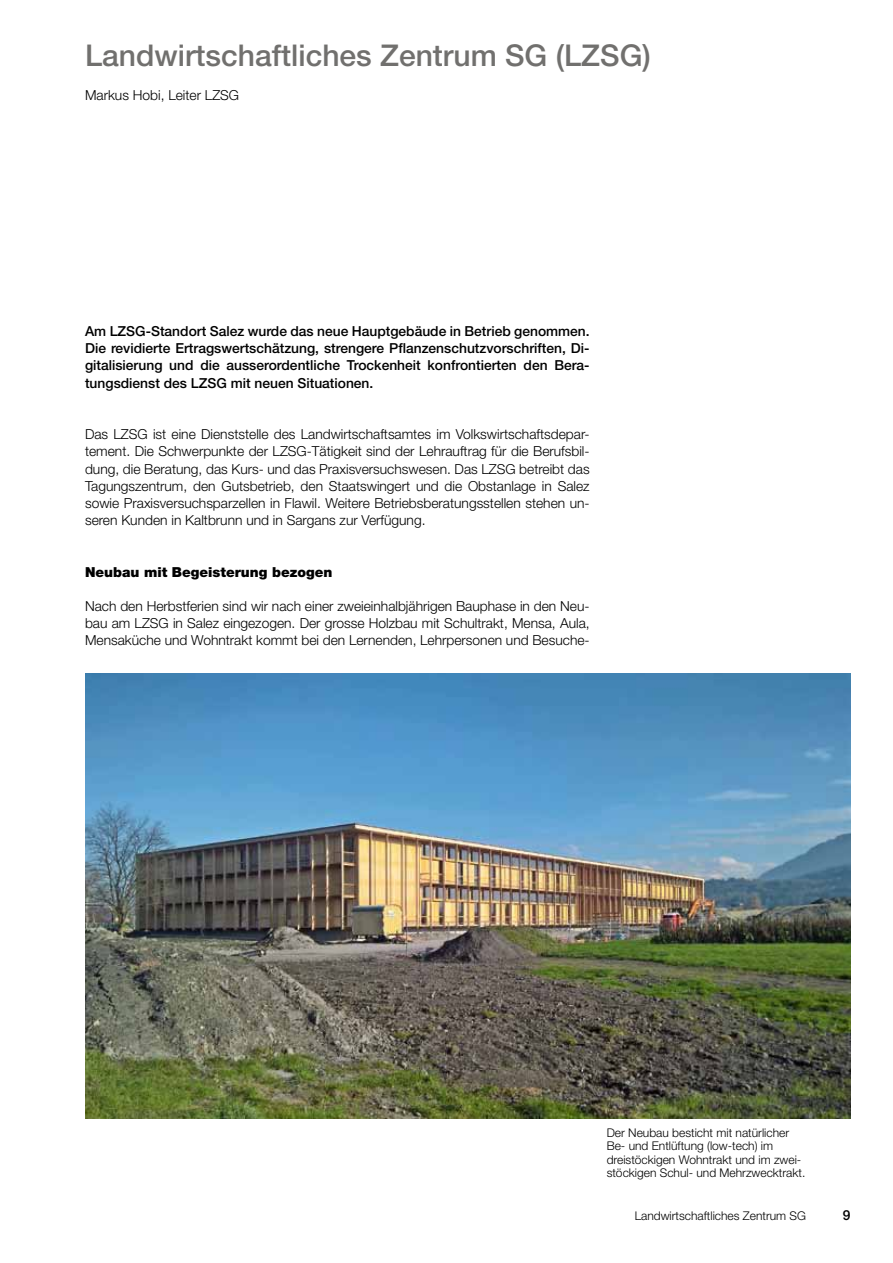
<style>
.page{position:relative;width:893px;height:1263px;background:#fff}
.page>*{position:absolute;margin:0;border:0;box-sizing:border-box;transform-origin:0 0}
.t1{font:500 30px "Helvetica Neue LT";color:#71706e}
.t2{font:300 13.8px/17.2px "Helvetica Neue LT";color:#000;text-align:justify}
.t3{font:500 13.8px/17.2px "Helvetica Neue LT";color:#000;text-align:justify}
.t4{font:900 13.8px "Helvetica Neue LT";color:#000}
.t5{font:300 12px/13.5px "Helvetica Neue LT";color:#000}
</style>
<div class="page">
<img style="left:85px;top:673px;width:765px;height:445px">
<h1 class="t1" style="left:85px;top:37px;width:567px">Landwirtschaftliches Zentrum SG (LZSG)</h1>
<p class="t2" style="left:85px;top:86px;width:156px">Markus Hobi, Leiter LZSG</p>
<p class="t3" style="left:85px;top:322px;width:506px">Am LZSG-Standort Salez wurde das neue Hauptgebäude in Betrieb genommen.<br>Die revidierte Ertragswertschätzung, strengere Pflanzenschutzvorschriften, Di&shy;gitalisierung und die ausserordentliche Trockenheit konfrontierten den Bera&shy;tungsdienst des LZSG mit neuen Situationen.</p>
<p class="t2" style="left:85px;top:425px;width:506px">Das LZSG ist eine Dienststelle des Landwirtschaftsamtes im Volkswirtschaftsdepar&shy;tement. Die Schwerpunkte der LZSG-Tätigkeit sind der Lehrauftrag für die Berufsbil&shy;dung, die Beratung, das Kurs- und das Praxisversuchswesen. Das LZSG betreibt das Tagungszentrum, den Gutsbetrieb, den Staatswingert und die Obstanlage in Salez sowie Praxisversuchsparzellen in Flawil. Weitere Betriebsberatungsstellen stehen un&shy;seren Kunden in Kaltbrunn und in Sargans zur Verfügung.</p>
<p class="t4" style="left:85px;top:563px;width:249px">Neubau mit Begeisterung bezogen</p>
<p class="t2" style="left:85px;top:597px;width:506px">Nach den Herbstferien sind wir nach einer zweieinhalbjährigen Bauphase in den Neu&shy;bau am LZSG in Salez eingezogen. Der grosse Holzbau mit Schultrakt, Mensa, Aula, Mensaküche und Wohntrakt kommt bei den Lernenden, Lehrpersonen und Besuche-</p>
<p class="t5" style="left:607px;top:1125px;width:200px">Der Neubau besticht mit natürlicher Be- und Entlüftung (low-tech) im dreistöckigen Wohntrakt und im zwei&shy;stöckigen Schul- und Mehrzwecktrakt.</p>
<p class="t5" style="left:635px;top:1209px;width:173px">Landwirtschaftliches Zentrum SG</p>
<p class="t3" style="left:843px;top:1207px;width:9px">9</p>
</div>
